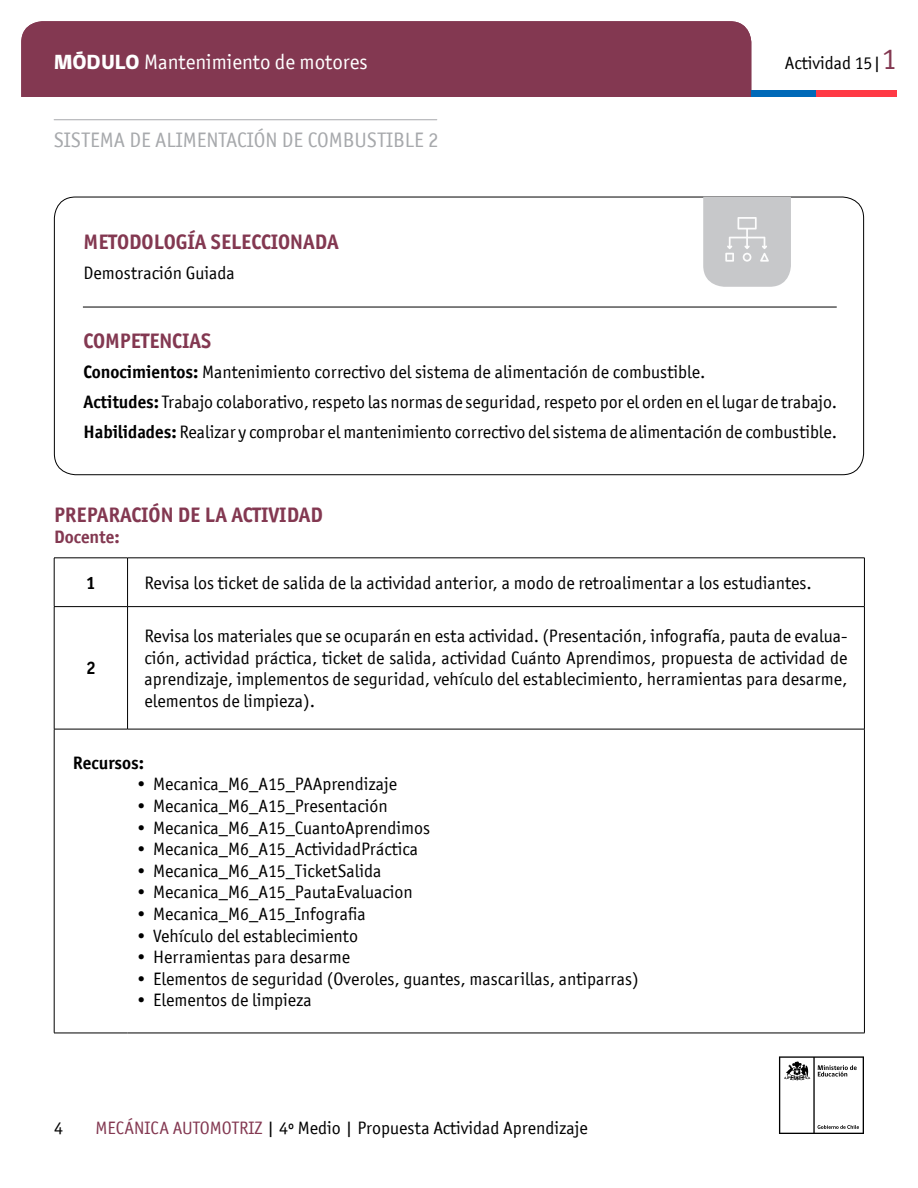
<style>
.page{position:relative;width:918px;height:1188px;background:#fff}
.page>*{position:absolute;margin:0;border:0;box-sizing:border-box;transform-origin:0 0}
.t1{font:700 21px "Officina San ITC";color:#833851}
.t2{font:21px "Officina San ITC";color:#a7a9ac}
.t3{font:21px "Officina San ITC";color:#fff}
.t4{font:18px/21.6px "Officina San ITC";color:#000}
.t5{font:700 18px "Officina San ITC";color:#000}
.t6{font:700 18px "Officina San ITC";color:#833851}
.s1{font-family:"gob CL";font-weight:800}
.s2{font-size:30px;color:#833851}
.s3{font-weight:700}
.s4{color:#833851}
</style>
<div class="page">
<svg style="left:779px;top:1056px;width:85px;height:78px"></svg>
<div style="left:21px;top:21px;width:730px;height:76px;background:#833851"></div>
<div style="left:751px;top:90px;width:65px;height:7px;background:#0069b8"></div>
<div style="left:816px;top:90px;width:81px;height:7px;background:#ff3945"></div>
<hr style="left:54px;top:119px;width:383px;height:1px;background:#a7a9ac">
<svg style="left:703px;top:197px;width:88px;height:90px;background:#cbcccd"></svg>
<hr style="left:83px;top:307px;width:754px;height:1px;background:#000">
<hr style="left:54px;top:606px;width:74px;height:1px;background:#000">
<hr style="left:128px;top:606px;width:737px;height:1px;background:#000">
<hr style="left:54px;top:729px;width:74px;height:1px;background:#000">
<hr style="left:128px;top:729px;width:737px;height:1px;background:#000">
<hr style="left:127px;top:558px;width:1px;height:48px;background:#000">
<hr style="left:127px;top:607px;width:1px;height:122px;background:#000">
<hr style="left:864px;top:729px;width:1px;height:304px;background:#000">
<hr style="left:54px;top:558px;width:74px;height:1px;background:#000">
<hr style="left:54px;top:558px;width:1px;height:48px;background:#000">
<hr style="left:128px;top:558px;width:737px;height:1px;background:#000">
<hr style="left:864px;top:558px;width:1px;height:48px;background:#000">
<hr style="left:54px;top:607px;width:1px;height:122px;background:#000">
<hr style="left:864px;top:607px;width:1px;height:122px;background:#000">
<hr style="left:54px;top:729px;width:1px;height:304px;background:#000">
<hr style="left:54px;top:1033px;width:74px;height:1px;background:#000">
<hr style="left:128px;top:1033px;width:737px;height:1px;background:#000">
<p class="t3" style="left:54px;top:50px;width:315px"><span class="s1">MÓDULO</span> Mantenimiento de motores</p>
<p class="t4" style="left:785px;top:52px;width:113px">Actividad 15|<span class="s2">1</span></p>
<p class="t2" style="left:54px;top:128px;width:386px">SISTEMA DE ALIMENTACIÓN DE COMBUSTIBLE 2</p>
<p class="t1" style="left:84px;top:228px;width:257px">METODOLOGÍA SELECCIONADA</p>
<p class="t4" style="left:84px;top:262px;width:153px">Demostración Guiada</p>
<p class="t1" style="left:84px;top:328px;width:129px">COMPETENCIAS</p>
<p class="t4" style="left:84px;top:357px;width:755px;line-height:30.2px"><span class="s3">Conocimientos:</span> Mantenimiento correctivo del sistema de alimentación de combustible.<br><span class="s3">Actitudes:</span> Trabajo colaborativo, respeto las normas de seguridad, respeto por el orden en el lugar de trabajo.<br><span class="s3">Habilidades:</span> Realizar y comprobar el mantenimiento correctivo del sistema de alimentación de combustible.</p>
<p class="t1" style="left:54px;top:501px;width:270px">PREPARACIÓN DE LA ACTIVIDAD</p>
<p class="t6" style="left:54px;top:526px;width:67px">Docente:</p>
<p class="t5" style="left:86px;top:571px;width:11px">1</p>
<p class="t4" style="left:145px;top:572px;width:669px">Revisa los ticket de salida de la actividad anterior, a modo de retroalimentar a los estudiantes.</p>
<p class="t5" style="left:86px;top:657px;width:11px">2</p>
<p class="t4" style="left:145px;top:625px;width:704px;text-align:justify">Revisa los materiales que se ocuparán en esta actividad. (Presentación, infografía, pauta de evalua&shy;ción, actividad práctica, ticket de salida, actividad Cuánto Aprendimos, propuesta de actividad de aprendizaje, implementos de seguridad, vehículo del establecimiento, herramientas para desarme, elementos de limpieza).</p>
<p class="t5" style="left:73px;top:751px;width:73px">Recursos:</p>
<p class="t4" style="left:135px;top:773px;width:264px">• Mecanica_M6_A15_PAAprendizaje</p>
<p class="t4" style="left:135px;top:795px;width:254px">• Mecanica_M6_A15_Presentación</p>
<p class="t4" style="left:135px;top:817px;width:296px">• Mecanica_M6_A15_CuantoAprendimos</p>
<p class="t4" style="left:135px;top:838px;width:284px">• Mecanica_M6_A15_ActividadPráctica</p>
<p class="t4" style="left:135px;top:860px;width:248px">• Mecanica_M6_A15_TicketSalida</p>
<p class="t4" style="left:135px;top:881px;width:279px">• Mecanica_M6_A15_PautaEvaluacion</p>
<p class="t4" style="left:135px;top:903px;width:232px">• Mecanica_M6_A15_Infografia</p>
<p class="t4" style="left:135px;top:925px;width:224px">• Vehículo del establecimiento</p>
<p class="t4" style="left:135px;top:946px;width:217px">• Herramientas para desarme</p>
<p class="t4" style="left:135px;top:968px;width:505px">• Elementos de seguridad (Overoles, guantes, mascarillas, antiparras)</p>
<p class="t4" style="left:135px;top:989px;width:178px">• Elementos de limpieza</p>
<p class="t4" style="left:54px;top:1117px;width:10px">4</p>
<p class="t4" style="left:95px;top:1117px;width:494px"><span class="s4">MECÁNICA AUTOMOTRIZ</span> | 4º Medio | Propuesta Actividad Aprendizaje</p>
</div>
